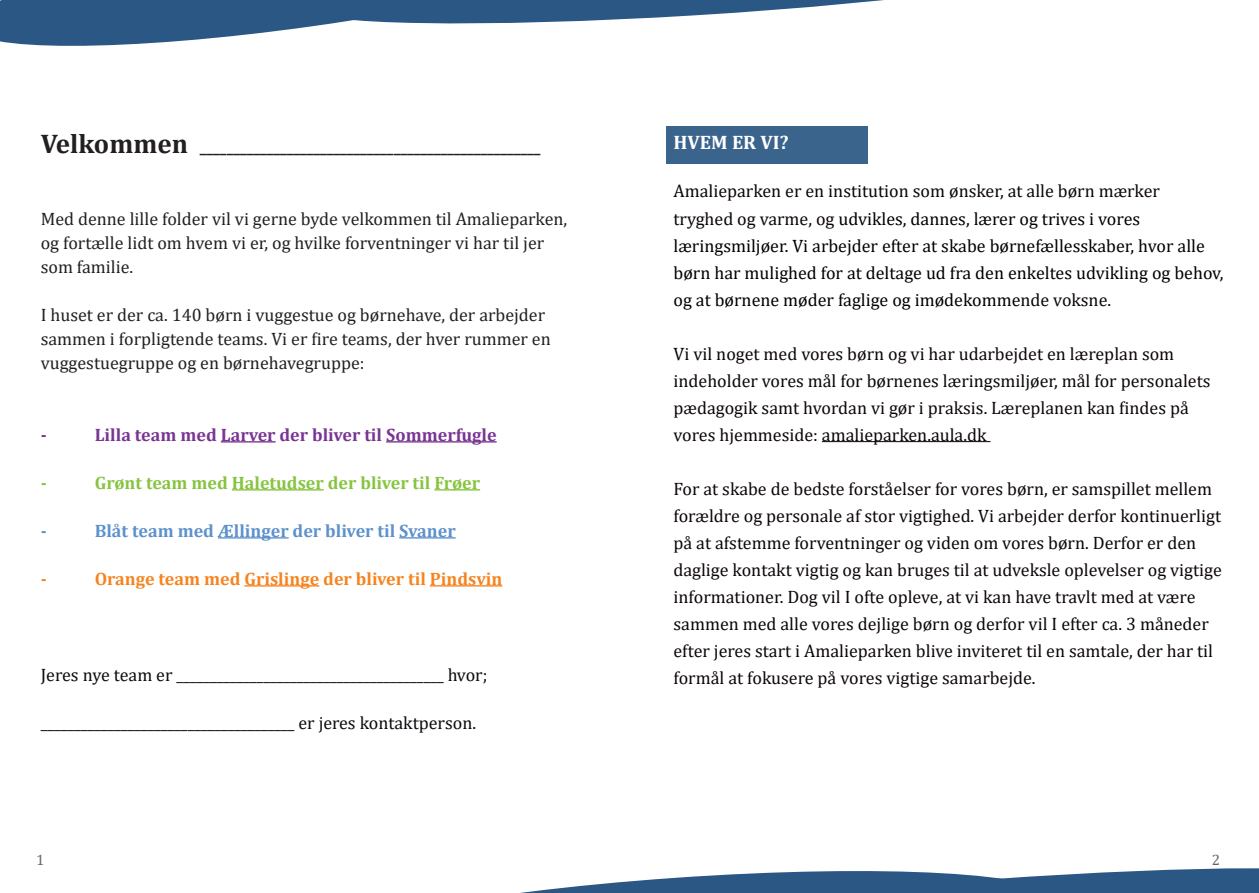
<style>
.page{position:relative;width:1259px;height:893px;background:#fff}
.page>*{position:absolute;margin:0;border:0;box-sizing:border-box;transform-origin:0 0}
.t1{font:700 19.5px "Cambria";color:#fff}
.t2{font:18px/27px "Cambria";color:#0d0608}
.t3{font:18px "Cambria";color:#231f20}
.t4{font:18px/27px "Cambria";color:#000}
.t5{font:18px "Cambria";color:#0b0a0f}
.t6{font:700 18px "Cambria";color:#231f20}
.t7{font:700 18px "Cambria";color:#f58420}
.t8{font:700 18px "Cambria";color:#793494}
.t9{font:700 18px "Cambria";color:#86c43f}
.t10{font:700 18px "Cambria";color:#5d91cc}
.t11{font:15px "Cambria";color:#6e6168}
.s1{font-size:27px}
.s2{color:#0d0608}
</style>
<div class="page">
<div style="left:666px;top:126px;width:201px;height:37px;background:#3b648d"></div>
<hr style="left:221px;top:441px;width:55px;height:2px;background:#793494">
<hr style="left:386px;top:441px;width:111px;height:2px;background:#793494">
<hr style="left:232px;top:489px;width:92px;height:2px;background:#86c43f">
<hr style="left:434px;top:489px;width:46px;height:2px;background:#86c43f">
<hr style="left:218px;top:537px;width:71px;height:2px;background:#5d91cc">
<hr style="left:399px;top:537px;width:57px;height:2px;background:#5d91cc">
<hr style="left:244px;top:585px;width:75px;height:2px;background:#f58420">
<hr style="left:430px;top:585px;width:72px;height:2px;background:#f58420">
<svg style="left:0;top:0;width:884px;height:46px"></svg>
<svg style="left:520px;top:868px;width:739px;height:25px"></svg>
<hr style="left:822px;top:441px;width:168px;height:1px;background:#0d0608">
<p class="t6" style="left:41px;top:134px;width:501px"><span class="s1">Velkommen</span> ___________________________________________________</p>
<p class="t3" style="left:41px;top:208px;width:528px">Med denne lille folder vil vi gerne byde velkommen til Amalieparken,</p>
<p class="t3" style="left:41px;top:232px;width:505px">og fortælle lidt om hvem vi er, og hvilke forventninger vi har til jer</p>
<p class="t3" style="left:41px;top:256px;width:94px">som familie.</p>
<p class="t3" style="left:41px;top:304px;width:506px">I huset er der ca. 140 børn i vuggestue og børnehave, der arbejder</p>
<p class="t3" style="left:41px;top:328px;width:511px">sammen i forpligtende teams. Vi er fire teams, der hver rummer en</p>
<p class="t3" style="left:41px;top:352px;width:325px">vuggestuegruppe og en børnehavegruppe:</p>
<p class="t8" style="left:41px;top:422px;width:8px">-</p>
<p class="t8" style="left:95px;top:422px;width:403px">Lilla team med Larver der bliver til Sommerfugle</p>
<p class="t9" style="left:41px;top:470px;width:8px">-</p>
<p class="t9" style="left:95px;top:470px;width:387px">Grønt team med Haletudser der bliver til Frøer</p>
<p class="t10" style="left:41px;top:518px;width:8px">-</p>
<p class="t10" style="left:95px;top:518px;width:362px">Blåt team med Ællinger der bliver til Svaner</p>
<p class="t7" style="left:41px;top:566px;width:8px">-</p>
<p class="t7" style="left:95px;top:566px;width:409px">Orange team med Grislinge der bliver til Pindsvin</p>
<p class="t5" style="left:41px;top:664px;width:448px">Jeres nye team er ________________________________________ hvor;</p>
<p class="t5" style="left:41px;top:712px;width:437px">______________________________________ er jeres kontaktperson.</p>
<p class="t1" style="left:673px;top:129px;width:116px">HVEM ER VI?</p>
<p class="t2" style="left:673px;top:178px;width:488px">Amalieparken er en institution som ønsker, at alle børn mærker</p>
<p class="t4" style="left:673px;top:205px;width:468px"><span class="s2">tryghed og varme, og</span> udvikles, dannes, lærer og trives i vores</p>
<p class="t4" style="left:673px;top:232px;width:551px">læringsmiljøer. Vi arbejder efter at skabe børnefællesskaber, hvor alle børn har mulighed for at deltage ud fra den enkeltes udvikling og behov, og at børnene møder faglige og imødekomme<span class="s2">nde voksne.</span></p>
<p class="t2" style="left:673px;top:340px;width:502px">Vi vil noget med vores børn og vi har udarbejdet en læreplan som</p>
<p class="t2" style="left:673px;top:367px;width:538px">indeholder vores mål for børnenes læringsmiljøer, mål for personalets pædagogik samt hvordan vi gør i praksis. Læreplanen kan findes på vores hjemmeside: amalieparken.aula.dk</p>
<p class="t2" style="left:673px;top:475px;width:550px">For at skabe de bedste forståelser for vores børn, er samspillet mellem forældre og personale af stor vigtighed. Vi arbejder derfor kontinuerligt på at afstemme forventninger og viden om vores børn. Derfor er den daglige kontakt vigtig og kan bruges til at udveksle oplevelser og vigtige informationer. Dog vil I ofte opleve, at vi kan have travlt med at være sammen med alle vores dejlige børn og derfor vil I efter ca. 3 måneder efter jeres start i Amalieparken blive inviteret til en samtale, der har til formål at fokusere på vores vigtige samarbejde.</p>
<p class="t11" style="left:36px;top:851px;width:10px">1</p>
<p class="t11" style="left:1211px;top:851px;width:10px">2</p>
</div>
